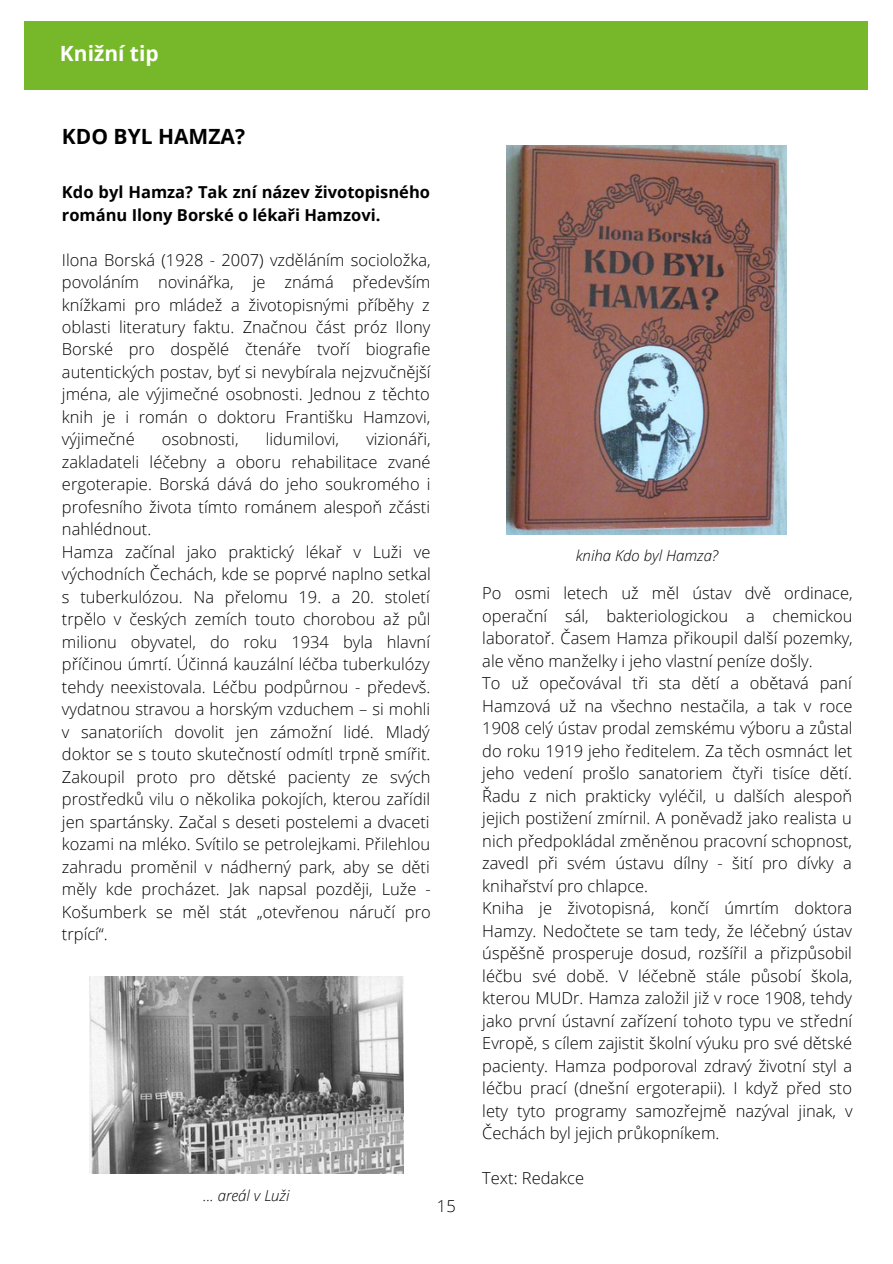
<style>
.page{position:relative;width:893px;height:1264px;background:#fff}
.page>*{position:absolute;margin:0;border:0;box-sizing:border-box;transform-origin:0 0}
.t1{font:700 21px "Open Sans";color:#000}
.t2{font:700 21px "Open Sans";color:#fff}
.t3{font:300 16.5px/22.5px "Open Sans";color:#000}
.t4{font:700 16.5px/22.5px "Open Sans";color:#000}
.t5{font:italic 300 15px "Open Sans";color:#000}
</style>
<div class="page">
<div style="left:24px;top:21px;width:843px;height:68px;background:#76b82a"></div>
<img style="left:507px;top:146px;width:279px;height:389px">
<img style="left:89px;top:976px;width:314px;height:197px">
<p class="t2" style="left:60px;top:39px;width:100px">Knižní tip</p>
<p class="t1" style="left:62px;top:122px;width:184px">KDO BYL HAMZA?</p>
<p class="t4" style="left:62px;top:180px;width:369px">Kdo byl Hamza? Tak zní název životopisného románu Ilony Borské o lékaři Hamzovi.</p>
<p class="t3" style="left:62px;top:248px;width:370px;text-align:justify">Ilona Borská (1928 - 2007) vzděláním socioložka, povoláním novinářka, je známá především knížkami pro mládež a životopisnými příběhy z oblasti literatury faktu. Značnou část próz Ilony Borské pro dospělé čtenáře tvoří biografie autentických postav, byť si nevybírala nejzvučnější jména, ale výjimečné osobnosti. Jednou z těchto knih je i román o doktoru Františku Hamzovi, výjimečné</p>
<p class="t3" style="left:62px;top:428px;width:370px;text-indent:304px">vizionáři, zakladateli léčebny a oboru rehabilitace zvané ergoterapie. Borská dává do jeho soukromého i profesního života tímto románem alespoň zčásti nahlédnout.<br>Hamza začínal jako praktický lékař v Luži ve východních Čechách, kde se poprvé naplno setkal s tuberkulózou. Na přelomu 19. a 20. století trpělo v českých zemích touto chorobou až půl milionu obyvatel, do roku 1934 byla hlavní příčinou úmrtí. Účinná kauzální léčba tuberkulózy tehdy neexistovala. Léčbu podpůrnou - předevš. vydatnou stravou a horským vzduchem – si mohli v sanatoriích dovolit jen zámožní lidé. Mladý doktor se s touto skutečností odmítl trpně smířit.<br>Zakoupil proto pro dětské pacienty ze svých prostředků vilu o několika pokojích, kterou zařídil jen spartánsky. Začal s deseti postelemi a dvaceti kozami na mléko. Svítilo se petrolejkami. Přilehlou zahradu proměnil v nádherný park, aby se děti měly kde procházet. Jak napsal později, Luže - Košumberk se měl stát „otevřenou náručí pro trpící“.</p>
<p class="t3" style="left:162px;top:428px;width:78px">osobnosti,</p>
<p class="t3" style="left:266px;top:428px;width:75px">lidumilovi,</p>
<p class="t5" style="left:203px;top:1185px;width:88px">... areál v Luži</p>
<p class="t3" style="left:437px;top:1194px;width:20px">15</p>
<p class="t5" style="left:575px;top:544px;width:144px">kniha Kdo byl Hamza?</p>
<p class="t3" style="left:482px;top:581px;width:372px">Po osmi letech už měl ústav dvě ordinace, operační sál, bakteriologickou a chemickou laboratoř. Časem Hamza přikoupil další pozemky, ale věno manželky i jeho vlastní peníze došly.<br>To už opečovával tři sta dětí a obětavá paní Hamzová už na všechno nestačila, a tak v roce 1908 celý ústav prodal zemskému výboru a zůstal do roku 1919 jeho ředitelem. Za těch osmnáct let jeho vedení prošlo sanatoriem čtyři tisíce dětí.<br>Řadu z nich prakticky vyléčil, u dalších alespoň jejich postižení zmírnil. A poněvadž jako realista u nich předpokládal změněnou pracovní schopnost, zavedl při svém ústavu dílny - šití pro dívky a knihařství pro chlapce.<br>Kniha je životopisná, končí úmrtím doktora Hamzy. Nedočtete se tam tedy, že léčebný ústav úspěšně prosperuje dosud, rozšířil a přizpůsobil léčbu své době. V léčebně stále působí škola, kterou MUDr. Hamza založil již v roce 1908, tehdy jako první ústavní zařízení tohoto typu ve střední Evropě, s cílem zajistit školní výuku pro své dětské pacienty. Hamza podporoval zdravý životní styl a léčbu prací (dnešní ergoterapii). I když před sto lety tyto programy samozřejmě nazýval jinak, v Čechách byl jejich průkopníkem.</p>
<p class="t3" style="left:482px;top:1166px;width:103px">Text: Redakce</p>
</div>
